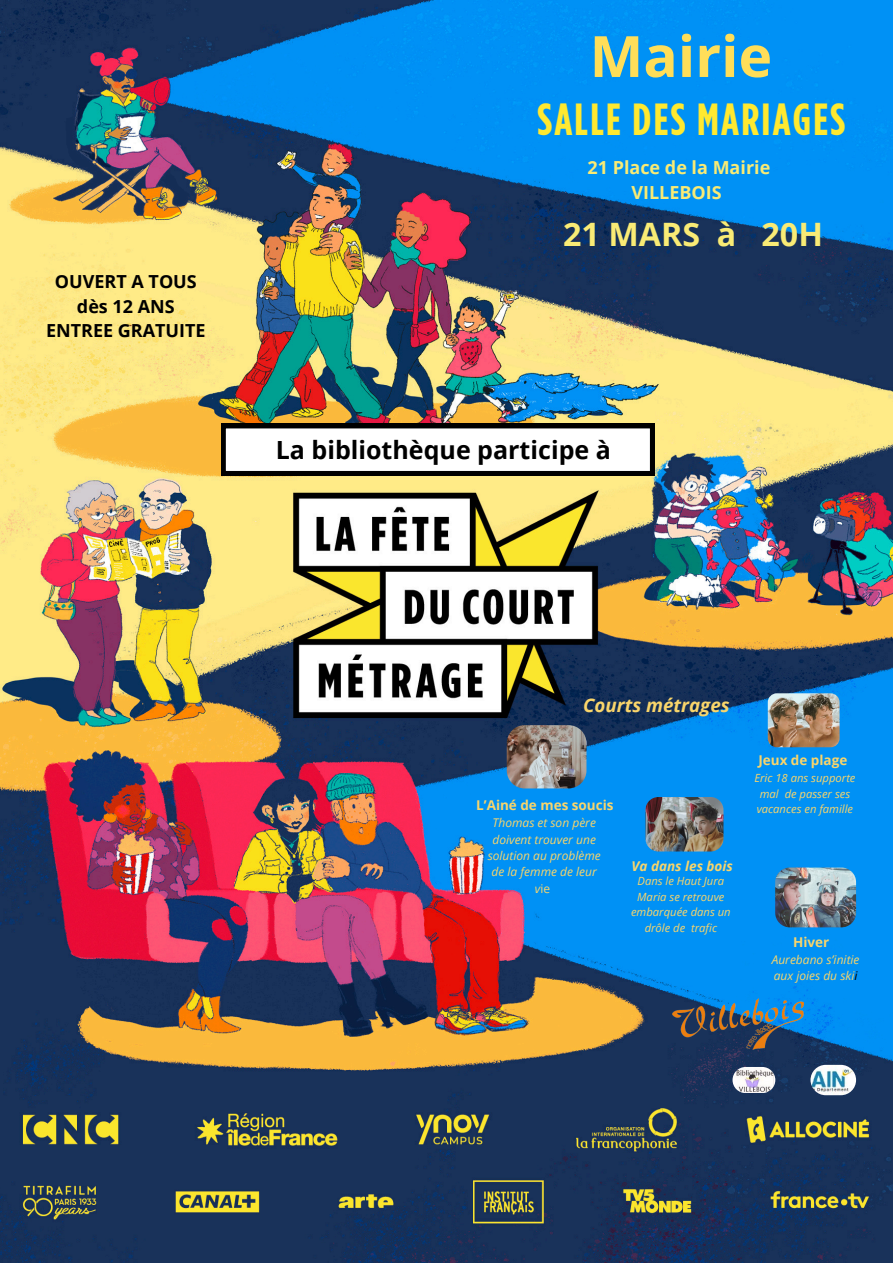
<style>
.page{position:relative;width:893px;height:1263px;background:#fff}
.page>*{position:absolute;margin:0;border:0;box-sizing:border-box;transform-origin:0 0}
.t1{font:700 57px "Open Sans";color:#ffde59}
.t2{font:700 45px "Gotham Condensed";letter-spacing:.05em;color:#ffe930}
.t3{font:700 32.25px "Open Sans";color:#f9eb75}
.t4{font:700 25.05px "Open Sans";color:#000}
.t5{font:italic 700 18.75px "Open Sans";color:#f9d56b}
.t6{font:700 18px/24.8px "Open Sans";color:#000;text-align:center}
.t7{font:700 18px/24.8px "Open Sans";color:#f9eb75;text-align:center}
.t8{font:700 13.5px "Open Sans";color:#f9d56b}
.t9{font:italic 700 13.5px "Open Sans";color:#f9d56b}
.t10{font:italic 12px/16.4px "Open Sans";color:#f9d56b;text-align:center}
.t11{font:italic 11.25px/15.8px "Open Sans";color:#f9d56b;text-align:center}
.s1{font-style:normal}
.s2{color:#000}
</style>
<div class="page">
<img style="left:0;top:0;width:893px;height:1263px">
<img style="left:672px;top:998px;width:132px;height:51px">
<img style="left:810px;top:1065px;width:46px;height:30px;border-radius:15px">
<img style="left:507px;top:725px;width:79px;height:63px">
<img style="left:775px;top:867px;width:81px;height:60px;border-radius:15px">
<img style="left:645px;top:797px;width:78px;height:54px;border-radius:13px">
<img style="left:768px;top:693px;width:71px;height:54px;border-radius:9px">
<svg style="left:221px;top:424px;width:433px;height:51px"></svg>
<img style="left:732px;top:1067px;width:43px;height:26px;border-radius:13px">
<h2 class="t6" style="left:46px;top:268px;width:161px">OUVERT A TOUS dès 12 ANS<br>ENTREE GRATUITE</h2>
<h4 class="t1" style="left:589px;top:16px;width:184px">Mairie</h4>
<p class="t2" style="left:537px;top:94px;width:309px">SALLE DES MARIAGES</p>
<h5 class="t7" style="left:587px;top:155px;width:184px">21 Place de la Mairie<br>VILLEBOIS</h5>
<h1 class="t3" style="left:563px;top:212px;width:261px">21 MARS à 20H</h1>
<h5 class="t4" style="left:276px;top:432px;width:337px">La bibliothèque participe à</h5>
<h3 class="t5" style="left:583px;top:692px;width:148px">Courts métrages</h3>
<h5 class="t8" style="left:476px;top:795px;width:139px">L’Ainé de mes soucis</h5>
<p class="t10" style="left:487px;top:815px;width:115px">Thomas et son père doivent trouver une solution au problème de la femme de leur v<span class="s1">ie</span></p>
<p class="t9" style="left:631px;top:856px;width:103px">Va dans les bois</p>
<p class="t11" style="left:631px;top:873px;width:101px">Dans le Haut Jura<br>Maria se retrouve embarquée dans un drôle de trafic</p>
<h6 class="t8" style="left:758px;top:751px;width:90px">Jeux de plage</h6>
<p class="t11" style="left:754px;top:770px;width:103px;text-align:left">Eric 18 ans supporte mal de passer ses vacances en famille</p>
<p class="t8" style="left:793px;top:932px;width:38px">Hiver</p>
<h6 class="t10" style="left:771px;top:951px;width:89px;text-align:left">Aurebano s’initie aux joies du ski<span class="s2">i</span></h6>
</div>
